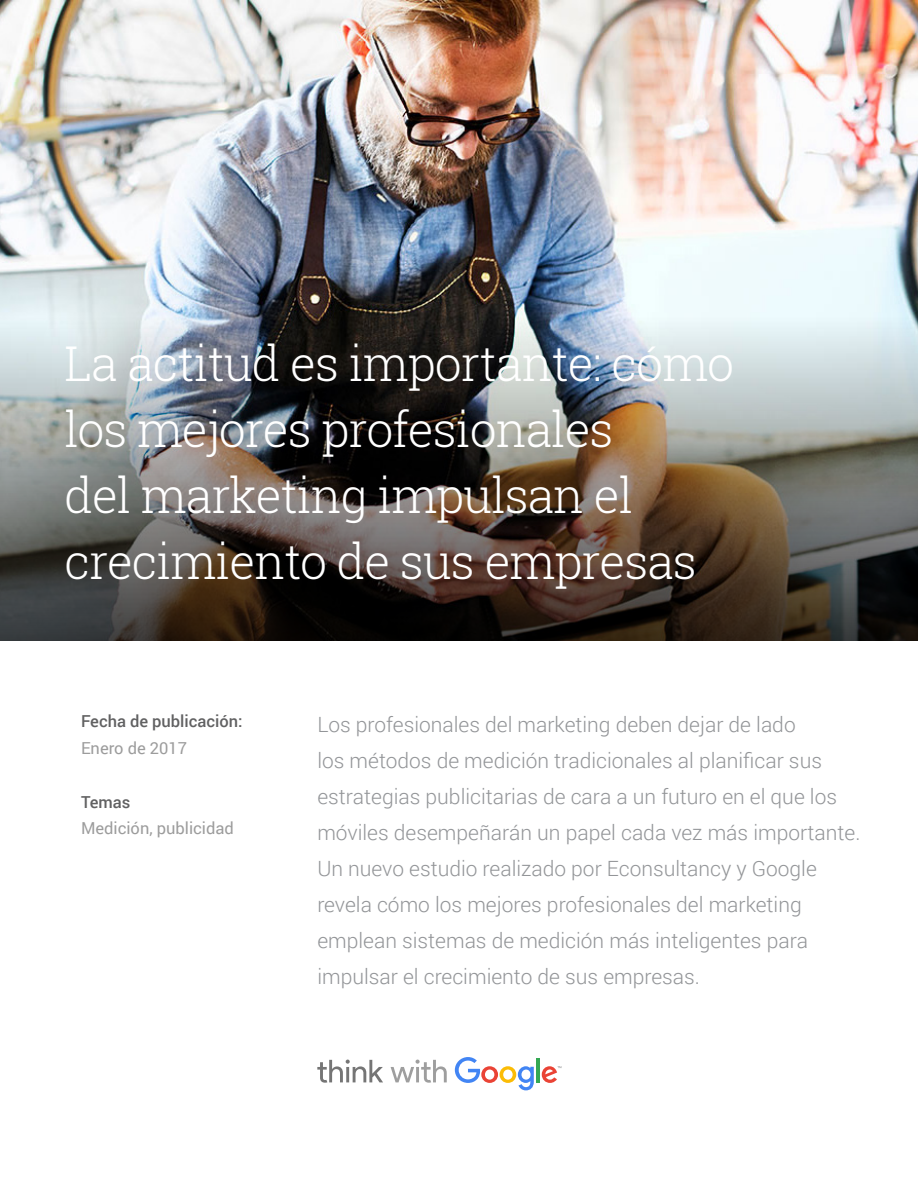
<style>
.page{position:relative;width:918px;height:1188px;background:#fff}
.page>*{position:absolute;margin:0;border:0;box-sizing:border-box;transform-origin:0 0}
.t1{font:300 48px/66px "Roboto Slab";letter-spacing:-.02em;color:#fff}
.t2{font:300 21px/36px "Roboto";color:#939598}
.t3{font:16.5px "Roboto";color:#9c9c9c}
.t4{font:500 16.5px "Roboto";color:#616162}
</style>
<div class="page">
<svg style="left:317px;top:1060px;width:66px;height:23px"></svg>
<svg style="left:391px;top:1060px;width:56px;height:23px"></svg>
<svg style="left:455px;top:1057px;width:79px;height:33px"></svg>
<hr style="left:536px;top:1058px;width:4px;height:24px;background:#34a853">
<svg style="left:542px;top:1066px;width:19px;height:17px"></svg>
<img style="left:0;top:0;width:918px;height:317px">
<img style="left:0;top:317px;width:918px;height:324px">
<h1 class="t1" style="left:64px;top:329px;width:671px">La actitud es importante: cómo los mejores profesionales<br>del marketing impulsan el crecimiento de sus empresas</h1>
<p class="t4" style="left:81px;top:710px;width:163px">Fecha de publicación:</p>
<p class="t3" style="left:81px;top:737px;width:108px">Enero de 2017</p>
<p class="t4" style="left:81px;top:791px;width:51px">Temas</p>
<p class="t3" style="left:81px;top:816px;width:154px">Medición, publicidad</p>
<p class="t2" style="left:317px;top:706px;width:545px">Los profesionales del marketing deben dejar de lado<br>los métodos de medición tradicionales al planificar sus estrategias publicitarias de cara a un futuro en el que los móviles desempeñarán un papel cada vez más importante.<br>Un nuevo estudio realizado por Econsultancy y Google revela cómo los mejores profesionales del marketing emplean sistemas de medición más inteligentes para impulsar el crecimiento de sus empresas.</p>
</div>
